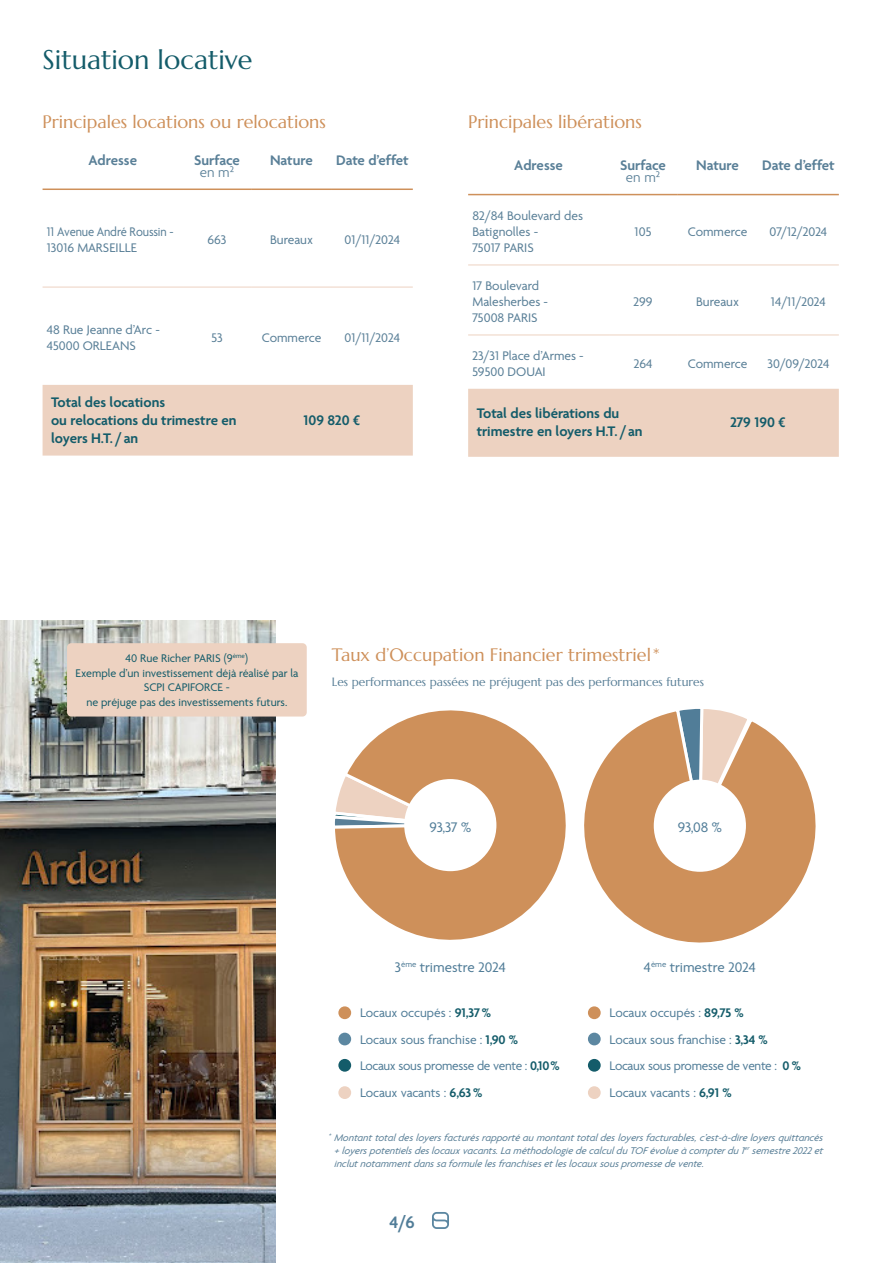
<style>
.page{position:relative;width:881px;height:1263px;background:#fff}
.page>*{position:absolute;margin:0;border:0;box-sizing:border-box;transform-origin:0 0}
.Titre_partie{font:27px "Marcellus";color:#145c6a}
.sous-partie{font:18px "Marcellus";color:#ce905a}
.t1{font:600 18px "Agenda One";color:#517d98}
.t2{font:600 15px/18px "Agenda One";color:#145c6a}
.t3{font:600 15px/12px "Agenda One";color:#597f97;text-align:center}
.t4{font:15px "Agenda One";color:#517d98}
.t5{font:13.5px/16.2px "Agenda One";color:#597f97}
.labeur_9pt{font:13.5px "Agenda One";letter-spacing:-.015em;color:#517d98}
.t6{font:13.5px/16.2px "Agenda One";color:#597f97;scale:.93 1}
.t7{font:12px/14.4px "Agenda One";color:#145c6a;text-align:center}
.labeur_9pt-2{font:12px "Marcellus";color:#597f97}
.labeur_9pt-3{font:italic 10.5px/12.6px "Agenda One";color:#597f97}
.s1{font-weight:300}
.s2{font-weight:600;color:#145c6a}
</style>
<div class="page">
<svg style="left:432px;top:1212px;width:17px;height:17px"></svg>
<img style="left:0;top:621px;width:275px;height:642px">
<div style="left:67px;top:643px;width:239px;height:73px;background:#edd2c1;border-radius:4px"></div>
<div style="left:43px;top:385px;width:369px;height:71px;background:#edd2c1"></div>
<hr style="left:43px;top:188px;width:140px;height:2px;background:#ce905a">
<hr style="left:183px;top:188px;width:68px;height:2px;background:#ce905a">
<hr style="left:251px;top:188px;width:81px;height:2px;background:#ce905a">
<hr style="left:332px;top:188px;width:80px;height:2px;background:#ce905a">
<hr style="left:43px;top:287px;width:140px;height:1px;background:#edd2c1">
<hr style="left:183px;top:287px;width:68px;height:1px;background:#edd2c1">
<hr style="left:251px;top:287px;width:81px;height:1px;background:#edd2c1">
<hr style="left:332px;top:287px;width:80px;height:1px;background:#edd2c1">
<div style="left:468px;top:389px;width:370px;height:68px;background:#edd2c1"></div>
<hr style="left:468px;top:194px;width:140px;height:1px;background:#ce905a">
<hr style="left:608px;top:194px;width:68px;height:1px;background:#ce905a">
<hr style="left:676px;top:194px;width:81px;height:1px;background:#ce905a">
<hr style="left:757px;top:194px;width:81px;height:1px;background:#ce905a">
<hr style="left:468px;top:265px;width:140px;height:1px;background:#edd2c1">
<hr style="left:608px;top:265px;width:68px;height:1px;background:#edd2c1">
<hr style="left:468px;top:335px;width:140px;height:1px;background:#edd2c1">
<hr style="left:608px;top:335px;width:68px;height:1px;background:#edd2c1">
<hr style="left:676px;top:265px;width:81px;height:1px;background:#edd2c1">
<hr style="left:757px;top:265px;width:81px;height:1px;background:#edd2c1">
<hr style="left:676px;top:335px;width:81px;height:1px;background:#edd2c1">
<hr style="left:757px;top:335px;width:81px;height:1px;background:#edd2c1">
<div style="left:338px;top:1006px;width:13px;height:13px;background:#ce905a;border-radius:50%"></div>
<div style="left:338px;top:1033px;width:13px;height:12px;background:#5c87a1;border-radius:50%"></div>
<div style="left:338px;top:1059px;width:13px;height:13px;background:#145c6a;border-radius:50%"></div>
<div style="left:338px;top:1086px;width:13px;height:13px;background:#edd2c1;border-radius:50%"></div>
<svg style="left:334px;top:710px;width:232px;height:230px"></svg>
<div style="left:404px;top:779px;width:92px;height:92px;background:#fff;border-radius:50%"></div>
<div style="left:587px;top:1006px;width:13px;height:13px;background:#ce905a;border-radius:50%"></div>
<div style="left:587px;top:1033px;width:13px;height:12px;background:#5c87a1;border-radius:50%"></div>
<div style="left:587px;top:1059px;width:13px;height:13px;background:#145c6a;border-radius:50%"></div>
<div style="left:587px;top:1086px;width:13px;height:13px;background:#edd2c1;border-radius:50%"></div>
<svg style="left:584px;top:709px;width:232px;height:234px"></svg>
<div style="left:653px;top:780px;width:92px;height:92px;background:#fff;border-radius:50%"></div>
<p class="Titre_partie" style="left:43px;top:43px;width:211px">Situation locative</p>
<p class="sous-partie" style="left:43px;top:111px;width:285px">Principales locations ou relocations</p>
<p class="sous-partie" style="left:468px;top:111px;width:175px">Principales libérations</p>
<p class="t3" style="left:88px;top:154px;width:50px">Adresse</p>
<p class="t3" style="left:194px;top:154px;width:47px">Surface <span class="s1">en m²</span></p>
<p class="t3" style="left:270px;top:154px;width:44px">Nature</p>
<p class="t3" style="left:336px;top:154px;width:74px">Date d’effet</p>
<p class="t6" style="left:47px;top:224px;width:138px">11 Avenue André Roussin -<br>13016 MARSEILLE</p>
<p class="t5" style="left:207px;top:232px;width:20px">663</p>
<p class="t5" style="left:270px;top:232px;width:44px">Bureaux</p>
<p class="t5" style="left:344px;top:232px;width:57px">01/11/2024</p>
<p class="t5" style="left:47px;top:322px;width:115px">48 Rue Jeanne d’Arc -<br>45000 ORLEANS</p>
<p class="t5" style="left:211px;top:330px;width:13px">53</p>
<p class="t5" style="left:262px;top:330px;width:61px">Commerce</p>
<p class="t5" style="left:344px;top:330px;width:57px">01/11/2024</p>
<p class="t2" style="left:51px;top:393px;width:187px">Total des locations<br>ou relocations du trimestre en loyers H.T. / an</p>
<p class="t2" style="left:303px;top:411px;width:58px">109 820 €</p>
<p class="t3" style="left:514px;top:159px;width:50px">Adresse</p>
<p class="t3" style="left:620px;top:159px;width:47px">Surface <span class="s1">en m²</span></p>
<p class="t3" style="left:695px;top:159px;width:44px">Nature</p>
<p class="t3" style="left:761px;top:159px;width:74px">Date d’effet</p>
<p class="t5" style="left:472px;top:208px;width:112px">82/84 Boulevard des<br>Batignolles -<br>75017 PARIS</p>
<p class="t5" style="left:634px;top:224px;width:18px">105</p>
<p class="t5" style="left:687px;top:224px;width:61px">Commerce</p>
<p class="t5" style="left:769px;top:224px;width:59px">07/12/2024</p>
<p class="t5" style="left:472px;top:278px;width:77px">17 Boulevard<br>Malesherbes -<br>75008 PARIS</p>
<p class="t5" style="left:633px;top:294px;width:21px">299</p>
<p class="t5" style="left:695px;top:294px;width:44px">Bureaux</p>
<p class="t5" style="left:770px;top:294px;width:57px">14/11/2024</p>
<p class="t5" style="left:472px;top:348px;width:113px">23/31 Place d’Armes -<br>59500 DOUAI</p>
<p class="t5" style="left:633px;top:356px;width:20px">264</p>
<p class="t5" style="left:687px;top:356px;width:61px">Commerce</p>
<p class="t5" style="left:767px;top:356px;width:63px">30/09/2024</p>
<p class="t2" style="left:476px;top:405px;width:167px">Total des libérations du trimestre en loyers H.T. / an</p>
<p class="t2" style="left:730px;top:414px;width:57px">279 190 €</p>
<p class="t7" style="left:125px;top:651px;width:124px">40 Rue Richer PARIS (9<sup>ème</sup>)</p>
<p class="t7" style="left:75px;top:666px;width:224px">Exemple d’un investissement déjà réalisé par la<br>SCPI CAPIFORCE -<br>ne préjuge pas des investissements futurs.</p>
<p class="sous-partie" style="left:332px;top:643px;width:329px">Taux d’Occupation Financier trimestriel*</p>
<p class="labeur_9pt-2" style="left:332px;top:674px;width:373px">Les performances passées ne préjugent pas des performances futures</p>
<p class="t4" style="left:429px;top:819px;width:43px">93,37 %</p>
<p class="t4" style="left:677px;top:820px;width:46px">93,08 %</p>
<p class="t4" style="left:394px;top:959px;width:112px">3<sup>ème</sup> trimestre 2024</p>
<p class="labeur_9pt" style="left:360px;top:1006px;width:132px">Locaux occupés : <span class="s2">91,37%</span></p>
<p class="labeur_9pt" style="left:360px;top:1032px;width:159px">Locaux sous franchise : <span class="s2">1,90 %</span></p>
<p class="labeur_9pt" style="left:360px;top:1058px;width:201px">Locaux sous promesse de vente : <span class="s2">0,10%</span></p>
<p class="labeur_9pt" style="left:360px;top:1086px;width:124px">Locaux vacants : <span class="s2">6,63%</span></p>
<p class="t4" style="left:643px;top:959px;width:113px">4<sup>ème</sup> trimestre 2024</p>
<p class="labeur_9pt" style="left:609px;top:1006px;width:135px">Locaux occupés : <span class="s2">89,75 %</span></p>
<p class="labeur_9pt" style="left:609px;top:1032px;width:160px">Locaux sous franchise : <span class="s2">3,34 %</span></p>
<p class="labeur_9pt" style="left:609px;top:1058px;width:193px">Locaux sous promesse de vente : <span class="s2">0 %</span></p>
<p class="labeur_9pt" style="left:609px;top:1086px;width:123px">Locaux vacants : <span class="s2">6,91 %</span></p>
<p class="labeur_9pt-3" style="left:333px;top:1132px;width:491px;text-indent:-6px"><sup>*</sup> Montant total des loyers facturés rapporté au montant total des loyers facturables, c’est-à-dire loyers quittancés + loyers potentiels des locaux vacants. La méthodologie de calcul du TOF évolue à compter du 1<sup>er</sup> semestre 2022 et inclut notamment dans sa formule les franchises et les locaux sous promesse de vente.</p>
<p class="t1" style="left:389px;top:1212px;width:27px">4/6</p>
</div>
